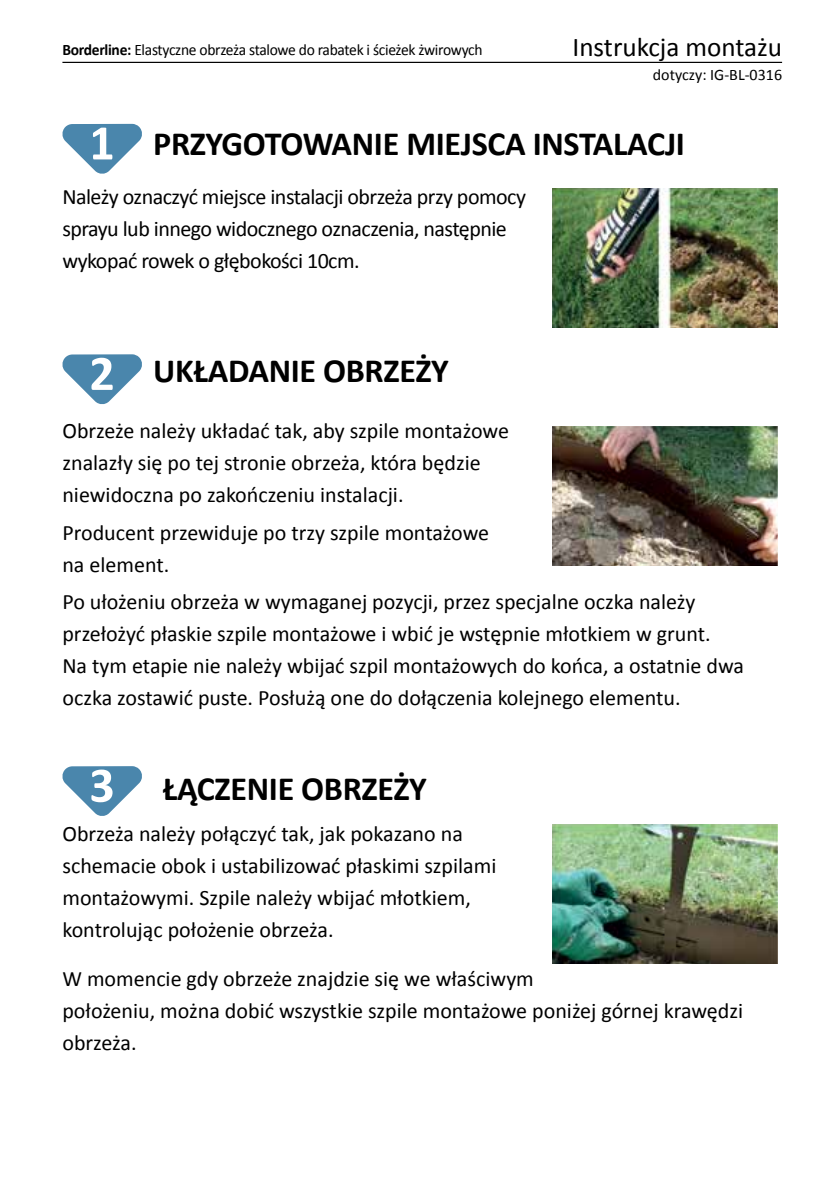
<style>
.page{position:relative;width:840px;height:1191px;background:#fff}
.page>*{position:absolute;margin:0;border:0;box-sizing:border-box;transform-origin:0 0}
.t1{font:700 50px "Calibri";color:#fff}
.t2{font:700 34px "Calibri";letter-spacing:-.01em;color:#000}
.t3{font:27.2px "Calibri";color:#000}
.t4{font:22px/32px "Calibri";color:#000}
.t5{font:22px/32px "Calibri";letter-spacing:-.025em;color:#000}
.t6{font:16px "Calibri";letter-spacing:-.02em;color:#000}
.t7{font:16px "Calibri";color:#000}
.s1{font-weight:700}
</style>
<div class="page">
<hr style="left:62px;top:62px;width:719px;height:1px;background:#000">
<svg style="left:62px;top:124px;width:80px;height:50px"></svg>
<svg style="left:62px;top:354px;width:80px;height:51px"></svg>
<img style="left:552px;top:188px;width:225px;height:139px">
<img style="left:552px;top:426px;width:225px;height:139px">
<img style="left:552px;top:824px;width:225px;height:139px">
<svg style="left:62px;top:766px;width:80px;height:50px"></svg>
<p class="t6" style="left:62px;top:40px;width:421px"><span class="s1">Borderline:</span> Elastyczne obrzeża stalowe do rabatek i ścieżek żwirowych</p>
<p class="t3" style="left:572px;top:30px;width:211px">Instrukcja montażu</p>
<p class="t7" style="left:652px;top:65px;width:131px">dotyczy: IG-BL-0316</p>
<h1 class="t1" style="left:89px;top:111px;width:27px">1</h1>
<h2 class="t2" style="left:153px;top:121px;width:533px">PRZYGOTOWANIE MIEJSCA INSTALACJI</h2>
<p class="t5" style="left:62px;top:181px;width:465px">Należy oznaczyć miejsce instalacji obrzeża przy pomocy sprayu lub innego widocznego oznaczenia, następnie wykopać rowek o głębokości 10cm.</p>
<h1 class="t1" style="left:89px;top:341px;width:27px">2</h1>
<h2 class="t2" style="left:153px;top:348px;width:297px">UKŁADANIE OBRZEŻY</h2>
<p class="t4" style="left:62px;top:415px;width:448px">Obrzeże należy układać tak, aby szpile montażowe znalazły się po tej stronie obrzeża, która będzie niewidoczna po zakończeniu instalacji.</p>
<p class="t4" style="left:62px;top:516px;width:428px">Producent przewiduje po trzy szpile montażowe na element.</p>
<p class="t4" style="left:62px;top:586px;width:682px">Po ułożeniu obrzeża w wymaganej pozycji, przez specjalne oczka należy przełożyć płaskie szpile montażowe i wbić je wstępnie młotkiem w grunt.<br>Na tym etapie nie należy wbijać szpil montażowych do końca, a ostatnie dwa oczka zostawić puste. Posłużą one do dołączenia kolejnego elementu.</p>
<h1 class="t1" style="left:89px;top:753px;width:27px">3</h1>
<h2 class="t2" style="left:163px;top:766px;width:265px">ŁĄCZENIE OBRZEŻY</h2>
<p class="t4" style="left:62px;top:817px;width:435px">Obrzeża należy połączyć tak, jak pokazano na schemacie obok i ustabilizować płaskimi szpilami montażowymi. Szpile należy wbijać młotkiem, kontrolując położenie obrzeża.</p>
<p class="t4" style="left:62px;top:962px;width:682px">W momencie gdy obrzeże znajdzie się we właściwym<br>położeniu, można dobić wszystkie szpile montażowe poniżej górnej krawędzi obrzeża.</p>
</div>
